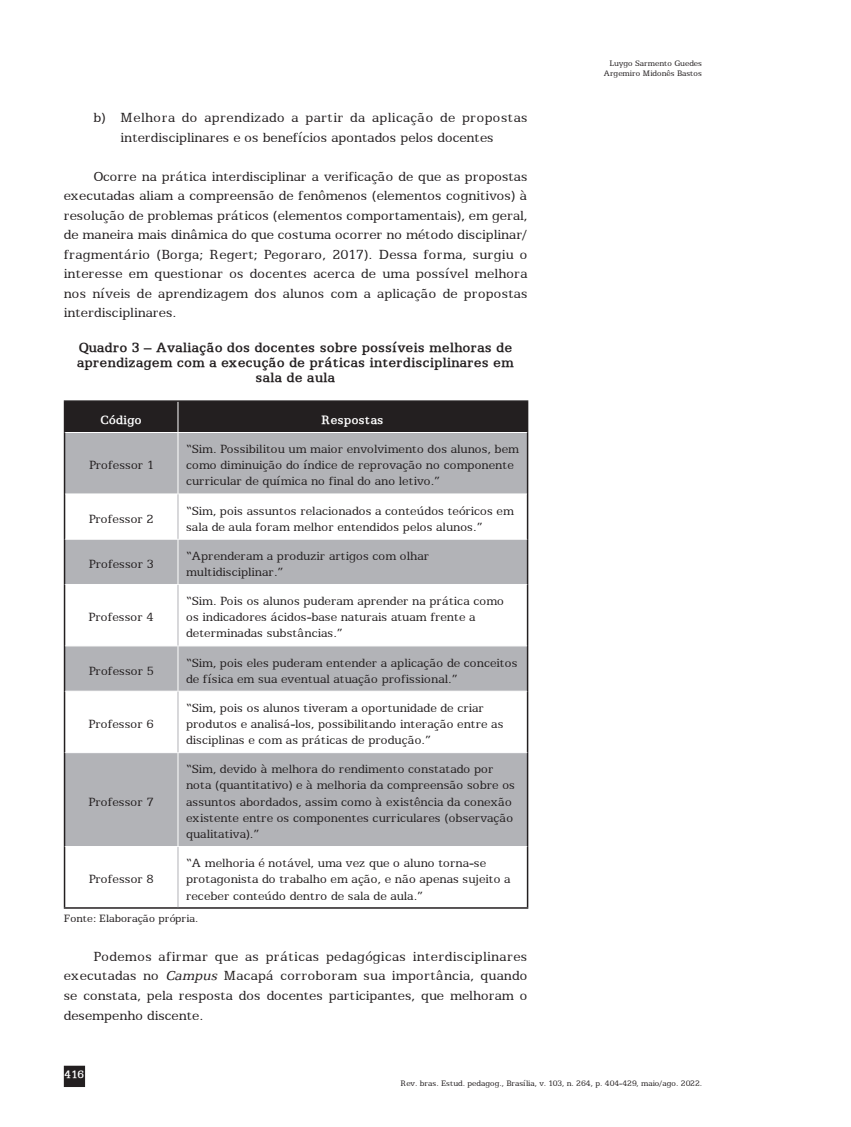
<style>
.page{position:relative;width:851px;height:1127px;background:#fff}
.page>*{position:absolute;margin:0;border:0;box-sizing:border-box;transform-origin:0 0}
.t1{font:15px/19.5px "Eggo Normal";color:#231f20;text-align:justify}
.t2{font:700 15px/15px "Eggo";color:#231f20;text-align:center}
.t3{font:13.5px/16.2px "Eggo Normal";color:#231f20}
.t4{font:700 13.5px "Eggo";color:#fff}
.t5{font:12px "Eggo Normal";color:#231f20}
.t6{font:700 12px "Eggo";color:#fff}
.t7{font:9px/10.5px "Eggo Normal";color:#231f20;text-align:right}
.s1{font-family:"Eggo";font-style:italic}
</style>
<div class="page">
<div style="left:65px;top:1066px;width:19px;height:20px;background:#231f20"></div>
<div style="left:64px;top:1066px;width:21px;height:21px;border:2px solid #231f20"></div>
<div style="left:65px;top:402px;width:461px;height:30px;background:#231f20"></div>
<svg style="left:65px;top:433px;width:461px;height:413px;fill:#b2b3b7"></svg>
<hr style="left:64px;top:400px;width:114px;height:2px;background:#231f20">
<hr style="left:64px;top:402px;width:1px;height:30px;background:#231f20">
<hr style="left:178px;top:400px;width:350px;height:2px;background:#231f20">
<hr style="left:526px;top:402px;width:2px;height:30px;background:#231f20">
<hr style="left:64px;top:432px;width:1px;height:62px;background:#231f20">
<hr style="left:526px;top:432px;width:2px;height:62px;background:#231f20">
<hr style="left:64px;top:494px;width:1px;height:45px;background:#231f20">
<hr style="left:526px;top:494px;width:2px;height:45px;background:#231f20">
<hr style="left:64px;top:539px;width:1px;height:45px;background:#231f20">
<hr style="left:526px;top:539px;width:2px;height:45px;background:#231f20">
<hr style="left:64px;top:584px;width:1px;height:62px;background:#231f20">
<hr style="left:526px;top:584px;width:2px;height:62px;background:#231f20">
<hr style="left:64px;top:646px;width:1px;height:45px;background:#231f20">
<hr style="left:526px;top:646px;width:2px;height:45px;background:#231f20">
<hr style="left:64px;top:691px;width:1px;height:62px;background:#231f20">
<hr style="left:526px;top:691px;width:2px;height:62px;background:#231f20">
<hr style="left:64px;top:753px;width:1px;height:93px;background:#231f20">
<hr style="left:526px;top:753px;width:2px;height:93px;background:#231f20">
<hr style="left:64px;top:846px;width:1px;height:61px;background:#231f20">
<hr style="left:526px;top:846px;width:2px;height:61px;background:#231f20">
<hr style="left:64px;top:907px;width:114px;height:2px;background:#231f20">
<hr style="left:178px;top:907px;width:350px;height:2px;background:#231f20">
<hr style="left:177px;top:402px;width:1px;height:30px;background:#fff">
<hr style="left:177px;top:433px;width:1px;height:60px;background:#fff">
<hr style="left:65px;top:493px;width:113px;height:1px;background:#fff">
<hr style="left:178px;top:493px;width:348px;height:1px;background:#fff">
<hr style="left:65px;top:539px;width:113px;height:1px;background:#fff">
<hr style="left:178px;top:539px;width:348px;height:1px;background:#fff">
<hr style="left:177px;top:539px;width:1px;height:45px;background:#fff">
<hr style="left:65px;top:584px;width:113px;height:1px;background:#fff">
<hr style="left:178px;top:584px;width:348px;height:1px;background:#fff">
<hr style="left:65px;top:645px;width:113px;height:1px;background:#fff">
<hr style="left:178px;top:645px;width:348px;height:1px;background:#fff">
<hr style="left:177px;top:646px;width:1px;height:45px;background:#fff">
<hr style="left:65px;top:691px;width:113px;height:1px;background:#fff">
<hr style="left:178px;top:691px;width:348px;height:1px;background:#fff">
<hr style="left:65px;top:752px;width:113px;height:1px;background:#fff">
<hr style="left:178px;top:752px;width:348px;height:1px;background:#fff">
<hr style="left:177px;top:753px;width:1px;height:93px;background:#fff">
<hr style="left:177px;top:494px;width:1px;height:45px;background:#b2b3b7">
<hr style="left:177px;top:585px;width:1px;height:60px;background:#b2b3b7">
<hr style="left:177px;top:691px;width:1px;height:61px;background:#b2b3b7">
<hr style="left:177px;top:847px;width:1px;height:60px;background:#b2b3b7">
<p class="t1" style="left:94px;top:106px;width:435px;text-align:center">b) Melhora do aprendizado a partir da aplicação de propostas interdisciplinares e os benefícios apontados pelos docentes</p>
<p class="t1" style="left:64px;top:165px;width:465px;text-indent:30px">Ocorre na prática interdisciplinar a verificação de que as propostas executadas aliam a compreensão de fenômenos (elementos cognitivos) à resolução de problemas práticos (elementos comportamentais), em geral, de maneira mais dinâmica do que costuma ocorrer no método disciplinar/ fragmentário (Borga; Regert; Pegoraro, 2017). Dessa forma, surgiu o interesse em questionar os docentes acerca de uma possível melhora nos níveis de aprendizagem dos alunos com a aplicação de propostas interdisciplinares.</p>
<p class="t2" style="left:77px;top:338px;width:438px">Quadro 3 – Avaliação dos docentes sobre possíveis melhoras de aprendizagem com a execução de práticas interdisciplinares em sala de aula</p>
<p class="t4" style="left:100px;top:410px;width:43px">Código</p>
<p class="t4" style="left:321px;top:410px;width:64px">Respostas</p>
<p class="t3" style="left:89px;top:456px;width:66px">Professor 1</p>
<p class="t3" style="left:186px;top:439px;width:334px">“Sim. Possibilitou um maior envolvimento dos alunos, bem como diminuição do índice de reprovação no componente curricular de química no final do ano letivo.”</p>
<p class="t3" style="left:89px;top:509px;width:66px">Professor 2</p>
<p class="t3" style="left:186px;top:501px;width:329px">“Sim, pois assuntos relacionados a conteúdos teóricos em sala de aula foram melhor entendidos pelos alunos.”</p>
<p class="t3" style="left:89px;top:554px;width:66px">Professor 3</p>
<p class="t3" style="left:186px;top:546px;width:244px">“Aprenderam a produzir artigos com olhar multidisciplinar.”</p>
<p class="t3" style="left:89px;top:607px;width:67px">Professor 4</p>
<p class="t3" style="left:186px;top:591px;width:319px">“Sim. Pois os alunos puderam aprender na prática como os indicadores ácidos-base naturais atuam frente a determinadas substâncias.”</p>
<p class="t3" style="left:89px;top:661px;width:66px">Professor 5</p>
<p class="t3" style="left:186px;top:653px;width:333px">“Sim, pois eles puderam entender a aplicação de conceitos de física em sua eventual atuação profissional.”</p>
<p class="t3" style="left:89px;top:714px;width:67px">Professor 6</p>
<p class="t3" style="left:186px;top:698px;width:319px">“Sim, pois os alunos tiveram a oportunidade de criar produtos e analisá-los, possibilitando interação entre as disciplinas e com as práticas de produção.”</p>
<p class="t3" style="left:89px;top:792px;width:67px">Professor 7</p>
<p class="t3" style="left:186px;top:759px;width:330px">“Sim, devido à melhora do rendimento constatado por nota (quantitativo) e à melhoria da compreensão sobre os assuntos abordados, assim como à existência da conexão existente entre os componentes curriculares (observação qualitativa).”</p>
<p class="t3" style="left:186px;top:853px;width:326px">“A melhoria é notável, uma vez que o aluno torna-se protagonista do trabalho em ação, e não apenas sujeito a receber conteúdo dentro de sala de aula.”</p>
<p class="t5" style="left:64px;top:909px;width:136px">Fonte: Elaboração própria.</p>
<p class="t1" style="left:64px;top:945px;width:465px;text-indent:30px">Podemos afirmar que as práticas pedagógicas interdisciplinares executadas no <span class="s1">Campus</span> Macapá corroboram sua importância, quando se constata, pela resposta dos docentes participantes, que melhoram o desempenho discente.</p>
<p class="t3" style="left:89px;top:870px;width:67px">Professor 8</p>
<p class="t7" style="left:603px;top:57px;width:100px">Luygo Sarmento Guedes<br>Argemiro Midonês Bastos</p>
<p class="t6" style="left:64px;top:1066px;width:21px">416</p>
<p class="t7" style="left:400px;top:1076px;width:303px">Rev. bras. Estud. pedagog., Brasília, v. 103, n. 264, p. 404-429, maio/ago. 2022.</p>
</div>
